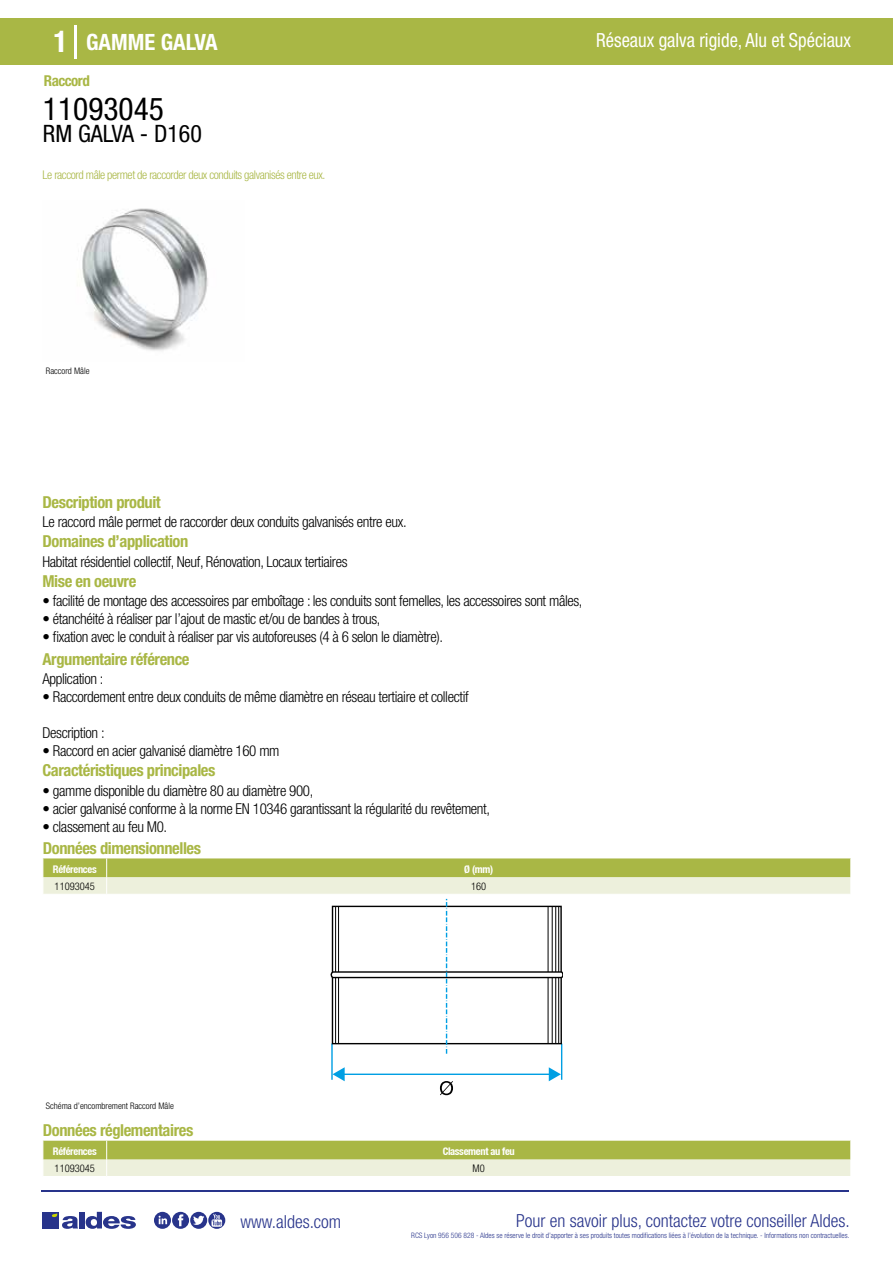
<style>
.page{position:relative;width:893px;height:1263px;background:#fff}
.page>*{position:absolute;margin:0;border:0;box-sizing:border-box;transform-origin:0 0}
.t1{font:condensed 31.5px "Helvetica Neue LT Std";color:#000}
.t2{font:condensed 24px "Helvetica Neue LT Std";color:#000}
.t3{font:700 condensed 22.5px "Helvetica Neue LT Std";color:#fff}
.t4{font:condensed 19.5px "Helvetica Neue LT Std";color:#fff;scale:.95 1}
.t5{font:300 condensed 18px "Helvetica Neue";color:#28348b}
.t6{font:700 condensed 16.5px "Helvetica Neue LT Std";letter-spacing:-.025em;color:#a9b745}
.t7{font:300 condensed 15px "Helvetica Neue LT Std";letter-spacing:-.025em;color:#000}
.t8{font:700 condensed 15px "Helvetica Neue LT Std";letter-spacing:-.035em;color:#a9b745}
.t9{font:300 condensed 12px "Helvetica Neue LT Std";letter-spacing:-.035em;color:#a9b745}
.t10{font:700 condensed 10.5px "Helvetica Neue";letter-spacing:-.03em;color:#fff}
.t11{font:300 condensed 10.5px "Helvetica Neue";color:#000}
.t12{font:300 condensed 9px "Helvetica Neue";color:#000}
.t13{font:300 condensed 7.5px "Helvetica Neue";color:#28348b}
.s1{font-size:30px}
</style>
<div class="page">
<div style="left:0;top:18px;width:893px;height:46px;background:#a9b745"></div>
<hr style="left:74px;top:25px;width:2px;height:33px;background:#fff">
<svg style="left:81px;top:208px;width:127px;height:143px"></svg>
<svg style="left:43px;top:1141px;width:808px;height:35px;background:#c9d28d"></svg>
<hr style="left:561px;top:1043px;width:1px;height:37px;background:#009fe3">
<hr style="left:331px;top:1043px;width:2px;height:37px;background:#009fe3">
<svg style="left:440px;top:1081px;width:13px;height:14px"></svg>
<svg style="left:43px;top:858px;width:808px;height:196px"></svg>
<hr style="left:339px;top:1073px;width:213px;height:2px;background:#009fe3">
<svg style="left:549px;top:1067px;width:12px;height:14px"></svg>
<svg style="left:333px;top:1067px;width:12px;height:14px"></svg>
<hr style="left:41px;top:1190px;width:808px;height:1px;background:#28348b">
<svg style="left:154px;top:1212px;width:71px;height:17px"></svg>
<div style="left:42px;top:1212px;width:17px;height:16px;background:#28348b"></div>
<div style="left:79px;top:1212px;width:5px;height:16px;background:#28348b"></div>
<svg style="left:86px;top:1212px;width:50px;height:17px"></svg>
<svg style="left:52px;top:1213px;width:26px;height:16px"></svg>
<h3 class="t3" style="left:54px;top:28px;width:166px"><span class="s1">1</span> GAMME GALVA</h3>
<h3 class="t4" style="left:596px;top:29px;width:270px">Réseaux galva rigide, Alu et Spéciaux</h3>
<p class="t8" style="left:44px;top:71px;width:47px">Raccord</p>
<h1 class="t1" style="left:43px;top:91px;width:122px">11093045</h1>
<h2 class="t2" style="left:43px;top:120px;width:160px">RM GALVA - D160</h2>
<p class="t9" style="left:43px;top:167px;width:284px">Le raccord mâle permet de raccorder deux conduits galvanisés entre eux.</p>
<p class="t12" style="left:46px;top:365px;width:45px">Raccord Mâle</p>
<p class="t6" style="left:43px;top:492px;width:120px">Description produit</p>
<p class="t6" style="left:43px;top:531px;width:147px">Domaines d’application</p>
<p class="t6" style="left:43px;top:571px;width:95px">Mise en oeuvre</p>
<p class="t7" style="left:43px;top:513px;width:366px">Le raccord mâle permet de raccorder deux conduits galvanisés entre eux.</p>
<p class="t7" style="left:43px;top:553px;width:307px">Habitat résidentiel collectif, Neuf, Rénovation, Locaux tertiaires</p>
<p class="t7" style="left:43px;top:592px;width:541px">• facilité de montage des accessoires par emboîtage : les conduits sont femelles, les accessoires sont mâles,</p>
<p class="t7" style="left:43px;top:610px;width:340px">• étanchéité à réaliser par l’ajout de mastic et/ou de bandes à trous,</p>
<p class="t7" style="left:43px;top:628px;width:402px">• fixation avec le conduit à réaliser par vis autoforeuses (4 à 6 selon le diamètre).</p>
<p class="t6" style="left:43px;top:649px;width:149px">Argumentaire référence</p>
<p class="t7" style="left:43px;top:670px;width:62px">Application :</p>
<p class="t7" style="left:43px;top:688px;width:428px">• Raccordement entre deux conduits de même diamètre en réseau tertiaire et collectif</p>
<p class="t7" style="left:43px;top:724px;width:64px">Description :</p>
<p class="t7" style="left:43px;top:742px;width:239px">• Raccord en acier galvanisé diamètre 160 mm</p>
<p class="t6" style="left:43px;top:760px;width:174px">Caractéristiques principales</p>
<p class="t7" style="left:43px;top:782px;width:272px">• gamme disponible du diamètre 80 au diamètre 900,</p>
<p class="t7" style="left:43px;top:800px;width:449px">• acier galvanisé conforme à la norme EN 10346 garantissant la régularité du revêtement,</p>
<p class="t7" style="left:43px;top:818px;width:126px">• classement au feu M0.</p>
<p class="t6" style="left:43px;top:838px;width:160px">Données dimensionnelles</p>
<p class="t10" style="left:53px;top:863px;width:45px">Références</p>
<p class="t10" style="left:464px;top:863px;width:30px">Ø (mm)</p>
<p class="t11" style="left:55px;top:880px;width:42px">11093045</p>
<p class="t11" style="left:471px;top:880px;width:17px">160</p>
<p class="t12" style="left:46px;top:1101px;width:129px">Schéma d’encombrement Raccord Mâle</p>
<p class="t6" style="left:43px;top:1120px;width:152px">Données réglementaires</p>
<p class="t10" style="left:53px;top:1145px;width:45px">Références</p>
<p class="t10" style="left:443px;top:1145px;width:74px">Classement au feu</p>
<p class="t11" style="left:55px;top:1162px;width:42px">11093045</p>
<p class="t11" style="left:473px;top:1162px;width:14px">M0</p>
<p class="t5" style="left:240px;top:1211px;width:102px">www.aldes.com</p>
<p class="t5" style="left:516px;top:1211px;width:335px">Pour en savoir plus, contactez votre conseiller Aldes.</p>
<p class="t13" style="left:411px;top:1230px;width:440px">RCS Lyon 956 506 828 - Aldes se réserve le droit d’apporter à ses produits toutes modifications liées à l’évolution de la technique. - Informations non contractuelles.</p>
</div>
